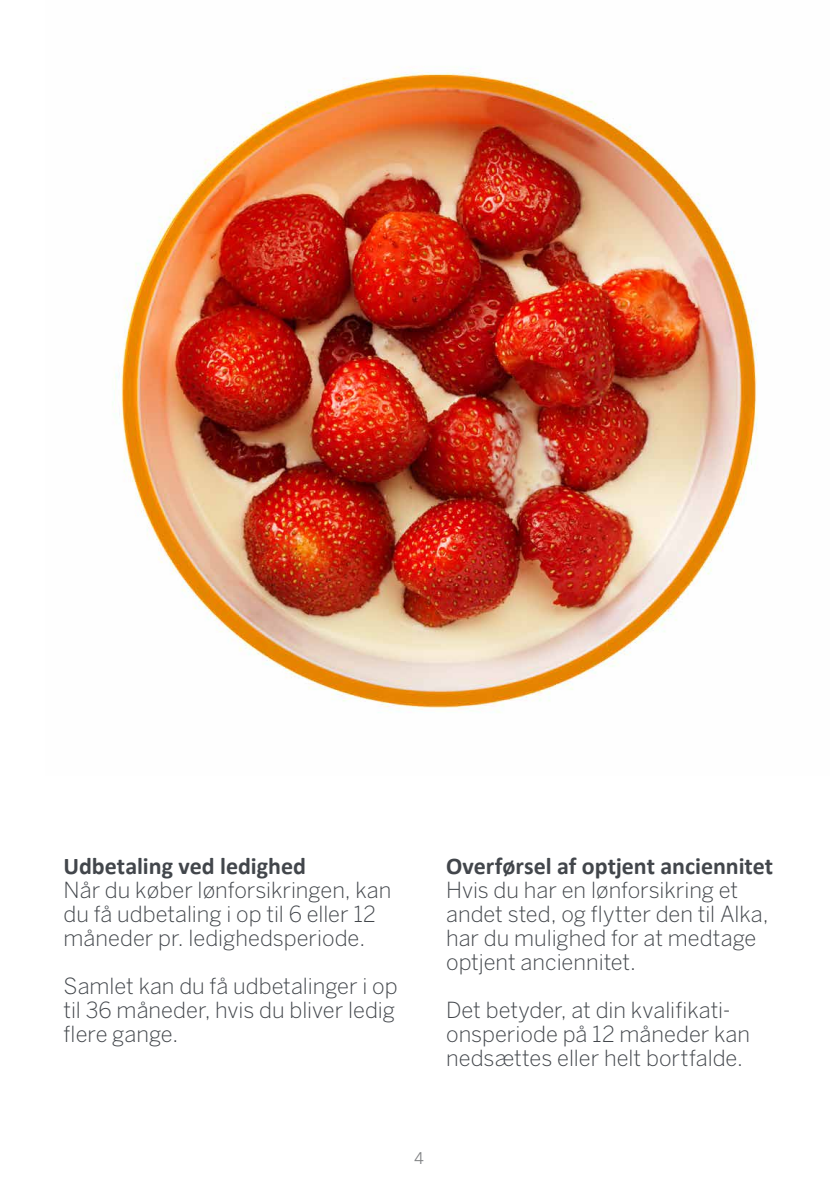
<style>
.page{position:relative;width:840px;height:1191px;background:#fff}
.page>*{position:absolute;margin:0;border:0;box-sizing:border-box;transform-origin:0 0}
.t1{font:700 24px "Calibri";color:#42464b}
.t2{font:300 22px/24px "Benton Sans";color:#42464b}
.t3{font:16px "Benton Sans";color:#808284}
</style>
<div class="page">
<img style="left:112px;top:67px;width:646px;height:646px">
<p class="t1" style="left:63px;top:856px;width:244px">Udbetaling ved ledighed</p>
<p class="t2" style="left:63px;top:879px;width:329px">Når du køber lønforsikringen, kan du få udbetaling i op til 6 eller 12 måneder pr. ledighedsperiode.</p>
<p class="t2" style="left:63px;top:975px;width:335px">Samlet kan du få udbetalinger i op til 36 måneder, hvis du bliver ledig flere gange.</p>
<p class="t1" style="left:446px;top:856px;width:328px">Overførsel af optjent anciennitet</p>
<p class="t2" style="left:446px;top:879px;width:324px">Hvis du har en lønforsikring et andet sted, og flytter den til Alka, har du mulighed for at medtage optjent anciennitet.</p>
<p class="t2" style="left:446px;top:999px;width:305px">Det betyder, at din kvalifikati&shy;onsperiode på 12 måneder kan nedsættes eller helt bortfalde.</p>
<p class="t3" style="left:414px;top:1151px;width:11px">4</p>
</div>
